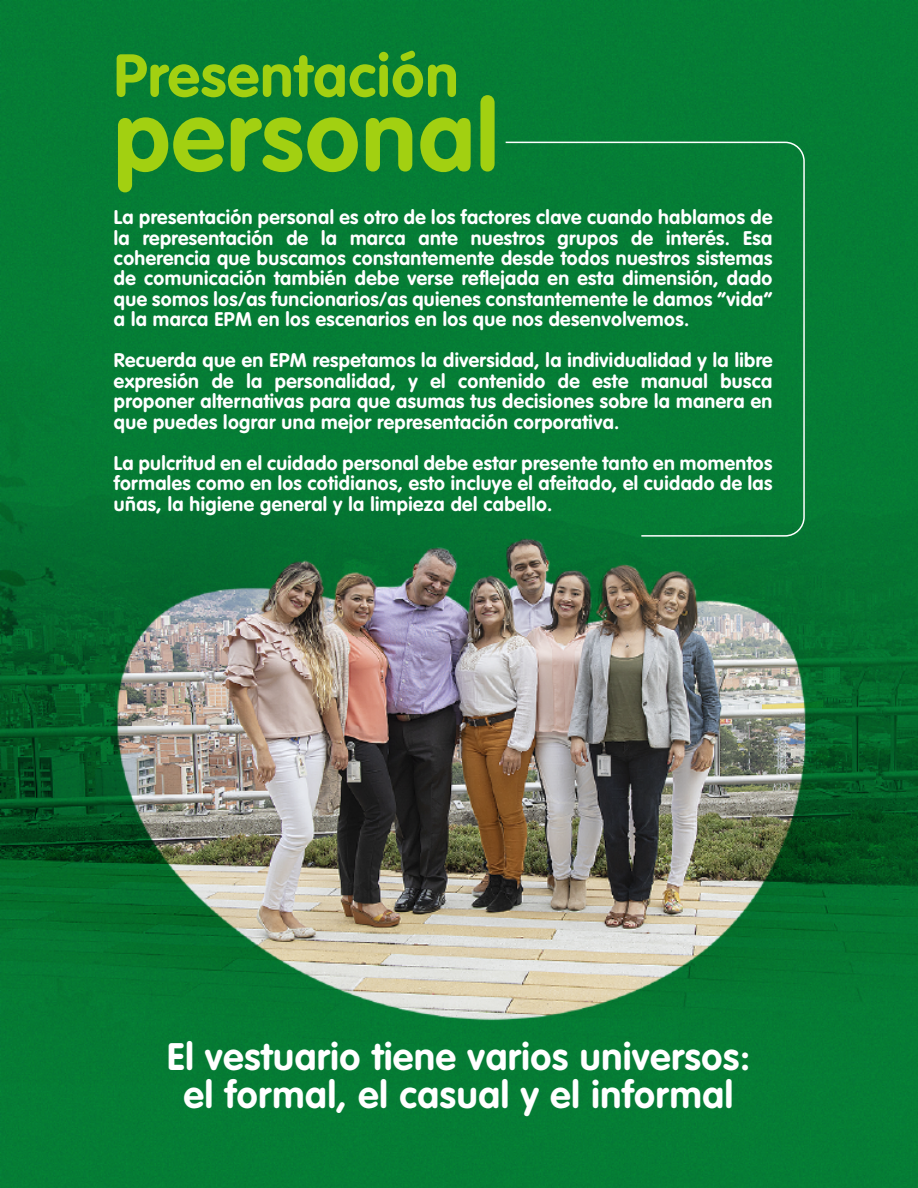
<style>
.page{position:relative;width:918px;height:1188px;background:#fff}
.page>*{position:absolute;margin:0;border:0;box-sizing:border-box;transform-origin:0 0}
.t1{font:700 98.4px "VAG Rounded Std";letter-spacing:.02em;color:#a2d011}
.t2{font:700 59.4px "VAG Rounded Std";letter-spacing:.02em;color:#a2d011}
.t3{font:700 37.8px/37.5px "VAG Rounded Std";letter-spacing:.02em;color:#fff;text-align:center}
.t4{font:700 19.5px/20.4px "VAG Rounded Std";letter-spacing:.02em;color:#fff;text-align:justify}
</style>
<div class="page">
<img style="left:0;top:0;width:918px;height:1188px">
<div style="left:504px;top:141px;width:302px;height:396px;background:#057c35"></div>
<h2 class="t2" style="left:114px;top:41px;width:346px">Presentación</h2>
<h1 class="t1" style="left:114px;top:79px;width:386px">personal</h1>
<p class="t4" style="left:114px;top:208px;width:660px">La presentación personal es otro de los factores clave cuando hablamos de la representación de la marca ante nuestros grupos de interés. Esa coherencia que buscamos constantemente desde todos nuestros sistemas de comunicación también debe verse reflejada en esta dimensión, dado que somos los/as funcionarios/as quienes constantemente le damos “vida” a la marca EPM en los escenarios en los que nos desenvolvemos.</p>
<p class="t4" style="left:114px;top:351px;width:660px">Recuerda que en EPM respetamos la diversidad, la individualidad y la libre expresión de la personalidad, y el contenido de este manual busca proponer alternativas para que asumas tus decisiones sobre la manera en que puedes lograr una mejor representación corporativa.</p>
<p class="t4" style="left:114px;top:453px;width:660px">La pulcritud en el cuidado personal debe estar presente tanto en momentos formales como en los cotidianos, esto incluye el afeitado, el cuidado de las uñas, la higiene general y la limpieza del cabello.</p>
<h3 class="t3" style="left:167px;top:1039px;width:584px">El vestuario tiene varios universos: el formal, el casual y el informal</h3>
</div>
